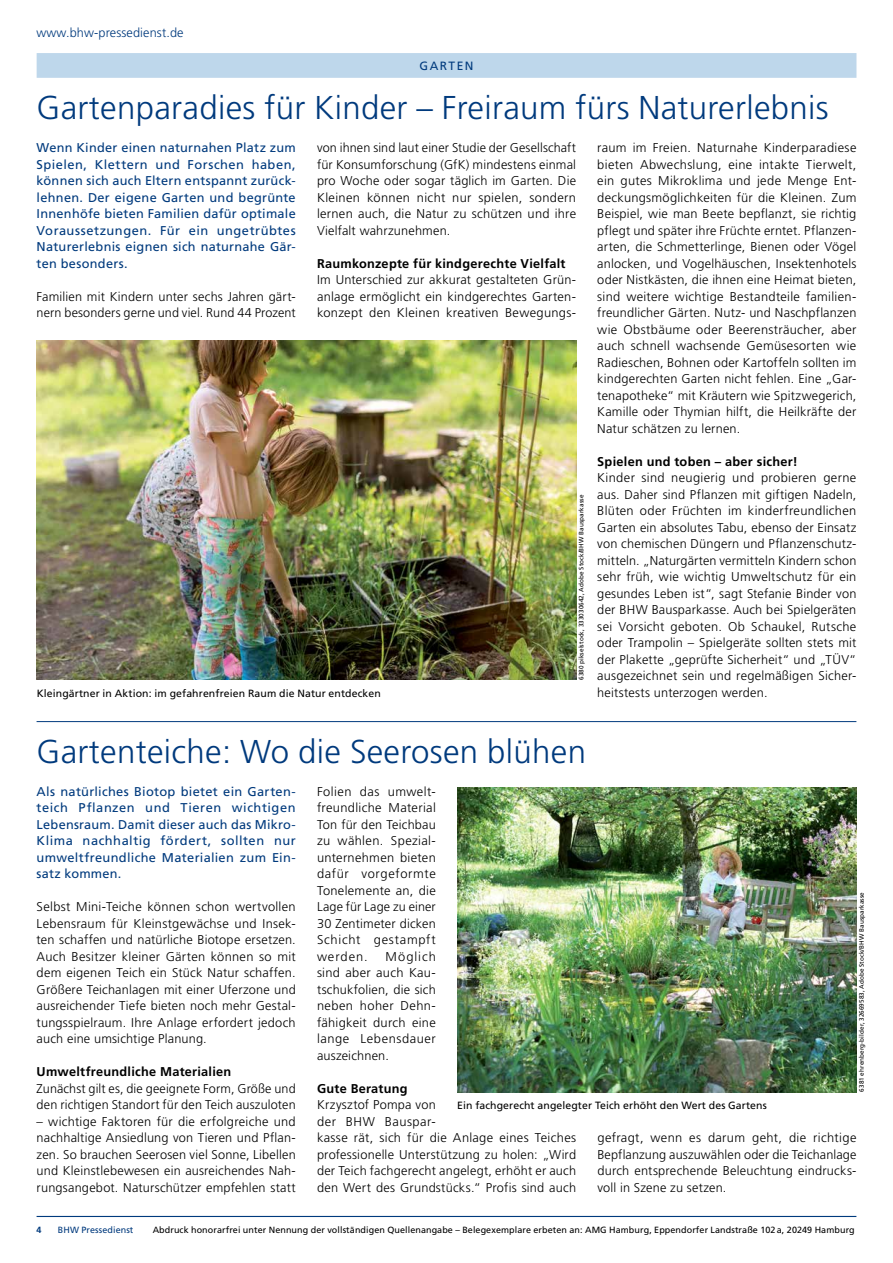
<style>
.page{position:relative;width:893px;height:1263px;background:#fff}
.page>*{position:absolute;margin:0;border:0;box-sizing:border-box;transform-origin:0 0}
.t1{font:300 33px "Frutiger LT Std";letter-spacing:.01em;color:#003a7d}
.t2{font:300 12.75px/16.5px "Frutiger LT Std";letter-spacing:.015em;color:#000;text-align:justify}
.t3{font:12.75px/16.5px "Frutiger LT Std";letter-spacing:.02em;color:#003a7d;text-align:justify}
.t4{font:700 12.75px "Frutiger LT Std";letter-spacing:.02em;color:#000}
.t5{font:300 12.75px "Frutiger LT Std";letter-spacing:.01em;color:#003a7d}
.t6{font:12px "Frutiger LT Std";letter-spacing:.125em;color:#003a7d}
.t7{font:10.5px "Frutiger LT Std";letter-spacing:.01em;color:#000}
.t8{font:9px "Frutiger LT Std";letter-spacing:.01em;color:#000}
.t9{font:9px "Frutiger LT Std";letter-spacing:.01em;color:#003a7d}
.t10{font:700 9px "Frutiger LT Std";color:#003a7d}
.t11{font:6.3px "Frutiger LT Std";letter-spacing:.01em;color:#000}
</style>
<div class="page">
<hr style="left:37px;top:1216px;width:819px;height:1px;background:#003a7d">
<div style="left:37px;top:53px;width:819px;height:25px;background:#bed7eb"></div>
<hr style="left:37px;top:721px;width:819px;height:1px;background:#003a7d">
<img style="left:37px;top:341px;width:539px;height:339px">
<img style="left:457px;top:787px;width:399px;height:305px">
<p class="t5" style="left:37px;top:25px;width:149px">www.bhw-pressedienst.de</p>
<p class="t6" style="left:420px;top:58px;width:55px">GARTEN</p>
<h1 class="t1" style="left:37px;top:89px;width:794px">Gartenparadies für Kinder – Freiraum fürs Naturerlebnis</h1>
<p class="t3" style="left:37px;top:139px;width:261px">Wenn Kinder einen naturnahen Platz zum Spielen, Klettern und Forschen haben, können sich auch Eltern entspannt zurück&shy;lehnen. Der eigene Garten und begrünte Innenhöfe bieten Familien dafür optimale Voraussetzungen. Für ein ungetrübtes Naturerlebnis eignen sich naturnahe Gär&shy;ten besonders.</p>
<p class="t2" style="left:37px;top:288px;width:261px">Familien mit Kindern unter sechs Jahren gärt&shy;nern besonders gerne und viel. Rund 44 Prozent</p>
<p class="t2" style="left:317px;top:140px;width:261px">von ihnen sind laut einer Studie der Gesellschaft für Konsumforschung (GfK) mindestens einmal pro Woche oder sogar täglich im Garten. Die Kleinen können nicht nur spielen, sondern lernen auch, die Natur zu schützen und ihre Vielfalt wahrzunehmen.</p>
<p class="t4" style="left:317px;top:256px;width:250px">Raumkonzepte für kindgerechte Vielfalt</p>
<p class="t2" style="left:317px;top:272px;width:261px">Im Unterschied zur akkurat gestalteten Grün&shy;anlage ermöglicht ein kindgerechtes Garten&shy;konzept den Kleinen kreativen Bewegungs-</p>
<p class="t11" style="left:578px;top:680px;width:187px;rotate:-90deg">6380 pikselstock, 333030642, Adobe Stock/BHW Bausparkasse</p>
<p class="t7" style="left:37px;top:687px;width:346px">Kleingärtner in Aktion: im gefahrenfreien Raum die Natur entdecken</p>
<p class="t2" style="left:597px;top:140px;width:261px">raum im Freien. Naturnahe Kinderparadiese bieten Abwechslung, eine intakte Tierwelt, ein gutes Mikroklima und jede Menge Ent&shy;deckungsmöglichkeiten für die Kleinen. Zum Beispiel, wie man Beete bepflanzt, sie richtig pflegt und später ihre Früchte erntet. Pflanzen&shy;arten, die Schmetterlinge, Bienen oder Vögel anlocken, und Vogelhäuschen, Insektenhotels oder Nistkästen, die ihnen eine Heimat bieten, sind weitere wichtige Bestandteile familien&shy;freundlicher Gärten. Nutz- und Naschpflanzen wie Obstbäume oder Beerensträucher, aber auch schnell wachsende Gemüsesorten wie Radieschen, Bohnen oder Kartoffeln sollten im kindgerechten Garten nicht fehlen. Eine „Gar&shy;tenapotheke“ mit Kräutern wie Spitzwegerich, Kamille oder Thymian hilft, die Heilkräfte der Natur schätzen zu lernen.</p>
<p class="t4" style="left:597px;top:454px;width:202px">Spielen und toben – aber sicher!</p>
<p class="t2" style="left:597px;top:470px;width:261px">Kinder sind neugierig und probieren gerne aus. Daher sind Pflanzen mit giftigen Nadeln, Blüten oder Früchten im kinderfreundlichen Garten ein absolutes Tabu, ebenso der Einsatz von chemischen Düngern und Pflanzenschutz&shy;mitteln. „Naturgärten vermitteln Kindern schon sehr früh, wie wichtig Umweltschutz für ein gesundes Leben ist“, sagt Stefanie Binder von der BHW Bausparkasse. Auch bei Spielgeräten sei Vorsicht geboten. Ob Schaukel, Rutsche oder Trampolin – Spielgeräte sollten stets mit der Plakette „geprüfte Sicherheit“ und „TÜV“ ausgezeichnet sein und regelmäßigen Sicher&shy;heitstests unterzogen werden.</p>
<h1 class="t1" style="left:37px;top:733px;width:551px">Gartenteiche: Wo die Seerosen blühen</h1>
<p class="t3" style="left:37px;top:783px;width:261px">Als natürliches Biotop bietet ein Garten&shy;teich Pflanzen und Tieren wichtigen Lebensraum. Damit dieser auch das Mikro-Klima nachhaltig fördert, sollten nur umweltfreundliche Materialien zum Ein&shy;satz kommen.</p>
<p class="t2" style="left:37px;top:899px;width:261px">Selbst Mini-Teiche können schon wertvollen Lebensraum für Kleinstgewächse und Insek&shy;ten schaffen und natürliche Biotope ersetzen.<br>Auch Besitzer kleiner Gärten können so mit dem eigenen Teich ein Stück Natur schaffen.<br>Größere Teichanlagen mit einer Uferzone und ausreichender Tiefe bieten noch mehr Gestal&shy;tungsspielraum. Ihre Anlage erfordert jedoch auch eine umsichtige Planung.</p>
<p class="t4" style="left:37px;top:1064px;width:196px">Umweltfreundliche Materialien</p>
<p class="t2" style="left:37px;top:1080px;width:261px">Zunächst gilt es, die geeignete Form, Größe und den richtigen Standort für den Teich auszuloten</p>
<p class="t2" style="left:37px;top:1113px;width:261px">– wichtige Faktoren für die erfolgreiche und nachhaltige Ansiedlung von Tieren und Pflan&shy;zen. So brauchen Seerosen viel Sonne, Libellen und Kleinstlebewesen ein ausreichendes Nah&shy;rungsangebot. Naturschützer empfehlen statt</p>
<p class="t2" style="left:317px;top:783px;width:120px">Folien das umwelt&shy;freundliche Material Ton für den Teichbau zu wählen. Spezial&shy;unternehmen bieten dafür vorgeformte Tonelemente an, die Lage für Lage zu einer 30 Zentimeter dicken Schicht gestampft werden.</p>
<p class="t11" style="left:858px;top:1092px;width:201px;rotate:-90deg">6381 ehrenberg-bilder, 32669583, Adobe Stock/BHW Bausparkasse</p>
<p class="t2" style="left:317px;top:948px;width:120px;text-indent:69px">Möglich sind aber auch Kau&shy;tschukfolien, die sich neben hoher Dehn&shy;fähigkeit durch eine lange Lebensdauer auszeichnen.</p>
<p class="t4" style="left:317px;top:1081px;width:92px">Gute Beratung</p>
<p class="t2" style="left:317px;top:1097px;width:261px;text-align:left">Krzysztof Pompa von<br>der BHW Bauspar-<br>kasse rät, sich für die Anlage eines Teiches professionelle Unterstützung zu holen: „Wird der Teich fachgerecht angelegt, erhöht er auch den Wert des Grundstücks.“ Profis sind auch</p>
<p class="t7" style="left:457px;top:1099px;width:311px">Ein fachgerecht angelegter Teich erhöht den Wert des Gartens</p>
<p class="t2" style="left:597px;top:1130px;width:261px">gefragt, wenn es darum geht, die richtige Bepflanzung auszuwählen oder die Teichanlage durch entsprechende Beleuchtung eindrucks&shy;voll in Szene zu setzen.</p>
<p class="t10" style="left:37px;top:1224px;width:7px">4</p>
<p class="t9" style="left:58px;top:1224px;width:77px">BHW Pressedienst</p>
<p class="t8" style="left:153px;top:1224px;width:704px">Abdruck honorarfrei unter Nennung der vollständigen Quellenangabe – Belegexemplare erbeten an: AMG Hamburg, Eppendorfer Landstraße 102 a, 20249 Hamburg</p>
</div>
